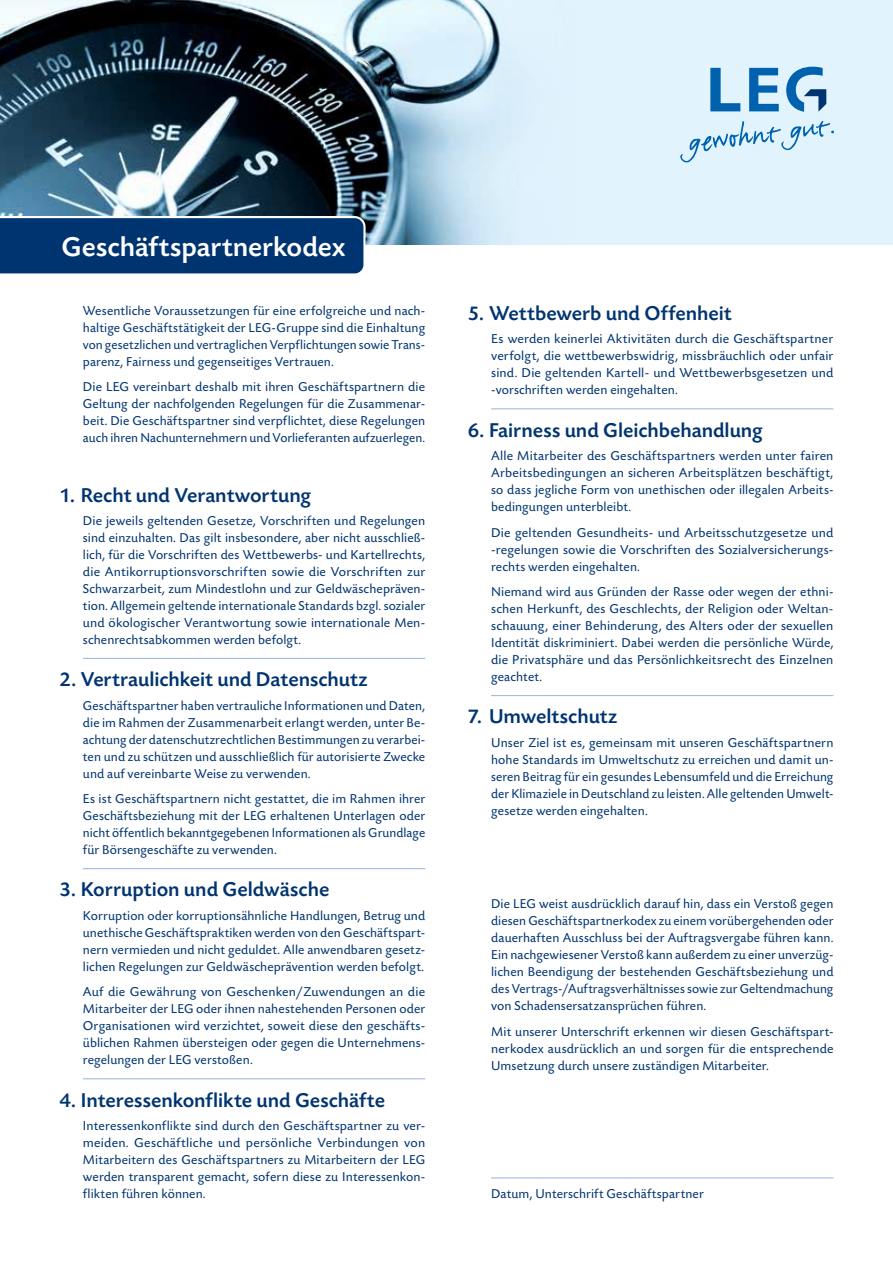
<style>
.page{position:relative;width:893px;height:1263px;background:#fff}
.page>*{position:absolute;margin:0;border:0;box-sizing:border-box;transform-origin:0 0}
.t1{font:500 28.5px "Today Sans BEF";color:#fff}
.t2{font:500 21px "Today Sans BEF";color:#003470}
.t3{font:13.5px/17px "Today Sans BEF";letter-spacing:.01em;color:#003470;text-align:justify}
</style>
<div class="page">
<div style="left:0;top:0;width:893px;height:387px;background:#e1f3fd"></div>
<img style="left:0;top:0;width:570px;height:246px">
<div style="left:0;top:246px;width:893px;height:1017px;background:#fff"></div>
<svg style="left:0;top:215px;width:367px;height:59px;background:#0f3f77"></svg>
<svg style="left:710px;top:67px;width:116px;height:45px"></svg>
<svg style="left:680px;top:121px;width:154px;height:41px"></svg>
<hr style="left:83px;top:658px;width:342px;height:1px;background:#a4b9e1">
<hr style="left:83px;top:868px;width:342px;height:1px;background:#a4b9e1">
<hr style="left:83px;top:1078px;width:342px;height:1px;background:#a4b9e1">
<hr style="left:491px;top:408px;width:342px;height:1px;background:#a4b9e1">
<hr style="left:491px;top:695px;width:342px;height:1px;background:#a4b9e1">
<hr style="left:491px;top:1177px;width:342px;height:1px;background:#a4b9e1">
<h1 class="t1" style="left:62px;top:231px;width:285px">Geschäftspartnerkodex</h1>
<p class="t3" style="left:83px;top:302px;width:344px">Wesentliche Voraussetzungen für eine erfolgreiche und nach&shy;haltige Geschäftstätigkeit der LEG-Gruppe sind die Einhaltung von gesetzlichen und vertraglichen Verpflichtungen sowie Trans&shy;parenz, Fairness und gegenseitiges Vertrauen.</p>
<p class="t3" style="left:83px;top:379px;width:344px">Die LEG vereinbart deshalb mit ihren Geschäftspartnern die Geltung der nachfolgenden Regelungen für die Zusammenar&shy;beit. Die Geschäftspartner sind verpflichtet, diese Regelungen auch ihren Nachunternehmern und Vorlieferanten aufzuerlegen.</p>
<h2 class="t2" style="left:60px;top:484px;width:253px">1. Recht und Verantwortung</h2>
<p class="t3" style="left:83px;top:513px;width:344px">Die jeweils geltenden Gesetze, Vorschriften und Regelungen sind einzuhalten. Das gilt insbesondere, aber nicht ausschließ&shy;lich, für die Vorschriften des Wettbewerbs- und Kartellrechts, die Antikorruptionsvorschriften sowie die Vorschriften zur Schwarzarbeit, zum Mindestlohn und zur Geldwäschepräven&shy;tion. Allgemein geltende internationale Standards bzgl. sozialer und ökologischer Verantwortung sowie internationale Men&shy;schenrechtsabkommen werden befolgt.</p>
<h2 class="t2" style="left:60px;top:668px;width:310px">2. Vertraulichkeit und Datenschutz</h2>
<p class="t3" style="left:83px;top:697px;width:344px">Geschäftspartner haben vertrauliche Informationen und Daten, die im Rahmen der Zusammenarbeit erlangt werden, unter Be&shy;achtung der datenschutzrechtlichen Bestimmungen zu verarbei&shy;ten und zu schützen und ausschließlich für autorisierte Zwecke und auf vereinbarte Weise zu verwenden.</p>
<p class="t3" style="left:83px;top:791px;width:344px">Es ist Geschäftspartnern nicht gestattet, die im Rahmen ihrer Geschäftsbeziehung mit der LEG erhaltenen Unterlagen oder nicht öffentlich bekanntgegebenen Informationen als Grundlage für Börsengeschäfte zu verwenden.</p>
<h2 class="t2" style="left:60px;top:878px;width:271px">3. Korruption und Geldwäsche</h2>
<p class="t3" style="left:83px;top:907px;width:344px">Korruption oder korruptionsähnliche Handlungen, Betrug und unethische Geschäftspraktiken werden von den Geschäftspart&shy;nern vermieden und nicht geduldet. Alle anwendbaren gesetz&shy;lichen Regelungen zur Geldwäscheprävention werden befolgt.</p>
<p class="t3" style="left:83px;top:984px;width:344px">Auf die Gewährung von Geschenken/Zuwendungen an die Mitarbeiter der LEG oder ihnen nahestehenden Personen oder Organisationen wird verzichtet, soweit diese den geschäfts&shy;üblichen Rahmen übersteigen oder gegen die Unternehmens&shy;regelungen der LEG verstoßen.</p>
<h2 class="t2" style="left:60px;top:1089px;width:327px">4. Interessenkonflikte und Geschäfte</h2>
<p class="t3" style="left:83px;top:1118px;width:344px">Interessenkonflikte sind durch den Geschäftspartner zu ver&shy;meiden. Geschäftliche und persönliche Verbindungen von Mitarbeitern des Geschäftspartners zu Mitarbeitern der LEG werden transparent gemacht, sofern diese zu Interessenkon&shy;flikten führen können.</p>
<h2 class="t2" style="left:468px;top:302px;width:265px">5. Wettbewerb und Offenheit</h2>
<p class="t3" style="left:491px;top:331px;width:344px">Es werden keinerlei Aktivitäten durch die Geschäftspartner verfolgt, die wettbewerbswidrig, missbräuchlich oder unfair sind. Die geltenden Kartell- und Wettbewerbsgesetzen und -vorschriften werden eingehalten.</p>
<h2 class="t2" style="left:468px;top:419px;width:297px">6. Fairness und Gleichbehandlung</h2>
<p class="t3" style="left:491px;top:448px;width:344px">Alle Mitarbeiter des Geschäftspartners werden unter fairen Arbeitsbedingungen an sicheren Arbeitsplätzen beschäftigt, so dass jegliche Form von unethischen oder illegalen Arbeits&shy;bedingungen unterbleibt.</p>
<p class="t3" style="left:491px;top:524px;width:344px">Die geltenden Gesundheits- und Arbeitsschutzgesetze und -regelungen sowie die Vorschriften des Sozialversicherungs&shy;rechts werden eingehalten.</p>
<p class="t3" style="left:491px;top:584px;width:344px">Niemand wird aus Gründen der Rasse oder wegen der ethni&shy;schen Herkunft, des Geschlechts, der Religion oder Weltan&shy;schauung, einer Behinderung, des Alters oder der sexuellen Identität diskriminiert. Dabei werden die persönliche Würde, die Privatsphäre und das Persönlichkeitsrecht des Einzelnen geachtet.</p>
<h2 class="t2" style="left:468px;top:705px;width:151px">7. Umweltschutz</h2>
<p class="t3" style="left:491px;top:734px;width:344px">Unser Ziel ist es, gemeinsam mit unseren Geschäftspartnern hohe Standards im Umweltschutz zu erreichen und damit un&shy;seren Beitrag für ein gesundes Lebensumfeld und die Erreichung der Klimaziele in Deutschland zu leisten. Alle geltenden Umwelt&shy;gesetze werden eingehalten.</p>
<p class="t3" style="left:491px;top:896px;width:344px">Die LEG weist ausdrücklich darauf hin, dass ein Verstoß gegen diesen Geschäftspartnerkodex zu einem vorübergehenden oder dauerhaften Ausschluss bei der Auftragsvergabe führen kann.<br>Ein nachgewiesener Verstoß kann außerdem zu einer unverzüg&shy;lichen Beendigung der bestehenden Geschäftsbeziehung und des Vertrags-/Auftragsverhältnisses sowie zur Geltendmachung von Schadensersatzansprüchen führen.</p>
<p class="t3" style="left:491px;top:1023px;width:344px">Mit unserer Unterschrift erkennen wir diesen Geschäftspart&shy;nerkodex ausdrücklich an und sorgen für die entsprechende Umsetzung durch unsere zuständigen Mitarbeiter.</p>
<p class="t3" style="left:491px;top:1185px;width:214px">Datum, Unterschrift Geschäftspartner</p>
</div>
